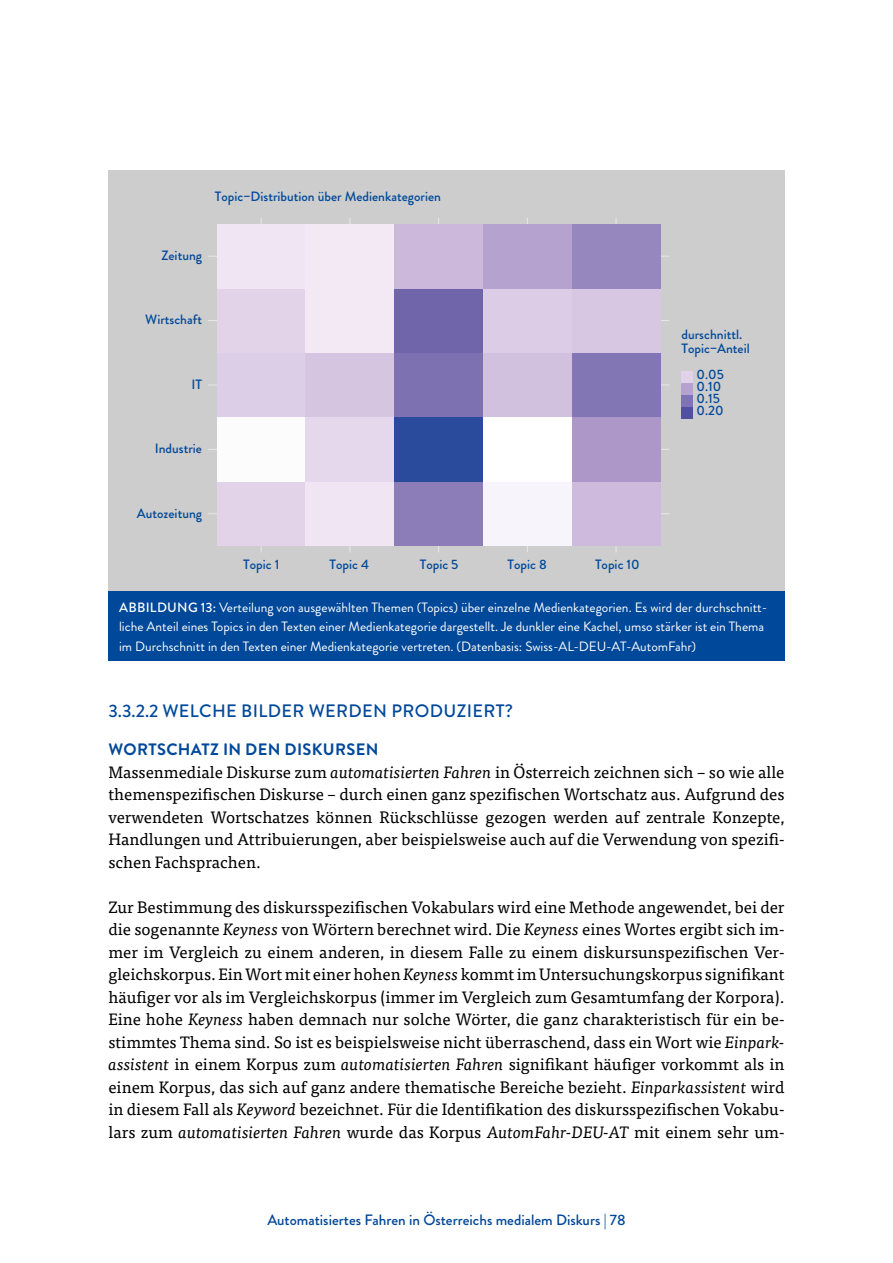
<style>
.page{position:relative;width:893px;height:1263px;background:#fff}
.page>*{position:absolute;margin:0;border:0;box-sizing:border-box;transform-origin:0 0}
.t1{font:500 18px "Brandon Grotesque";letter-spacing:.02em;color:#00489a}
.t2{font:16.5px/22.5px "Tisa Pro";color:#000;text-align:justify}
.t3{font:700 16.5px "Brandon Grotesque";letter-spacing:.02em;color:#00489a}
.t4{font:500 15px "Brandon Grotesque";color:#00489a}
.t5{font:13.5px/19.5px "Brandon Grotesque";color:#fff}
.t6{font:500 13.5px/12px "Brandon Grotesque";color:#00489a}
.s1{font-weight:500}
.s2{font-style:italic}
</style>
<div class="page">
<div style="left:108px;top:170px;width:676px;height:421px;background:#cccdcc"></div>
<hr style="left:616px;top:218px;width:1px;height:334px;background:#e8e8e8">
<hr style="left:527px;top:218px;width:1px;height:334px;background:#e8e8e8">
<hr style="left:438px;top:218px;width:1px;height:334px;background:#e8e8e8">
<hr style="left:349px;top:218px;width:1px;height:334px;background:#e8e8e8">
<hr style="left:261px;top:218px;width:1px;height:334px;background:#e8e8e8">
<hr style="left:208px;top:256px;width:461px;height:1px;background:#e8e8e8">
<hr style="left:208px;top:320px;width:461px;height:1px;background:#e8e8e8">
<hr style="left:208px;top:385px;width:461px;height:1px;background:#e8e8e8">
<hr style="left:208px;top:449px;width:461px;height:1px;background:#e8e8e8">
<hr style="left:208px;top:513px;width:461px;height:1px;background:#e8e8e8">
<div style="left:217px;top:482px;width:89px;height:64px;background:#e2d3e9"></div>
<div style="left:217px;top:417px;width:89px;height:65px;background:#fdfcfd"></div>
<div style="left:217px;top:353px;width:89px;height:64px;background:#ddcee7"></div>
<div style="left:217px;top:288px;width:89px;height:65px;background:#e2d3e9"></div>
<div style="left:217px;top:224px;width:89px;height:64px;background:#f0e6f3"></div>
<div style="left:306px;top:482px;width:88px;height:64px;background:#f0e6f3"></div>
<div style="left:306px;top:417px;width:88px;height:65px;background:#e5d8ec"></div>
<div style="left:306px;top:353px;width:88px;height:64px;background:#d6c5e1"></div>
<div style="left:306px;top:288px;width:88px;height:65px;background:#f2e9f5"></div>
<div style="left:306px;top:224px;width:88px;height:64px;background:#f2e9f4"></div>
<div style="left:394px;top:482px;width:89px;height:64px;background:#8c7db9"></div>
<div style="left:394px;top:417px;width:89px;height:65px;background:#2a4b9b"></div>
<div style="left:394px;top:353px;width:89px;height:64px;background:#7e71b2"></div>
<div style="left:394px;top:288px;width:89px;height:65px;background:#7065aa"></div>
<div style="left:394px;top:224px;width:89px;height:64px;background:#cbb8db"></div>
<div style="left:483px;top:482px;width:89px;height:64px;background:#f7f5fb"></div>
<div style="left:483px;top:417px;width:89px;height:65px;background:#fff"></div>
<div style="left:483px;top:353px;width:89px;height:64px;background:#d2c0df"></div>
<div style="left:483px;top:288px;width:89px;height:65px;background:#dccce6"></div>
<div style="left:483px;top:224px;width:89px;height:64px;background:#b6a2ce"></div>
<div style="left:572px;top:482px;width:88px;height:64px;background:#cdbadc"></div>
<div style="left:572px;top:417px;width:88px;height:65px;background:#ac97c8"></div>
<div style="left:572px;top:353px;width:88px;height:64px;background:#8376b5"></div>
<div style="left:572px;top:288px;width:88px;height:65px;background:#d7c7e3"></div>
<div style="left:572px;top:224px;width:88px;height:64px;background:#9687bf"></div>
<div style="left:681px;top:371px;width:12px;height:11px;background:#e0d2e9"></div>
<div style="left:681px;top:383px;width:12px;height:11px;background:#b6a2ce"></div>
<div style="left:681px;top:395px;width:12px;height:12px;background:#8073b3"></div>
<div style="left:681px;top:407px;width:12px;height:12px;background:#51509e"></div>
<div style="left:108px;top:591px;width:676px;height:70px;background:#00489a"></div>
<p class="t6" style="left:215px;top:190px;width:228px">Topic−Distribution über Medienkategorien</p>
<p class="t6" style="left:161px;top:249px;width:42px">Zeitung</p>
<p class="t6" style="left:145px;top:314px;width:58px">Wirtschaft</p>
<p class="t6" style="left:191px;top:378px;width:12px">IT</p>
<p class="t6" style="left:155px;top:443px;width:49px">Industrie</p>
<p class="t6" style="left:137px;top:507px;width:67px">Autozeitung</p>
<p class="t6" style="left:243px;top:559px;width:38px">Topic 1</p>
<p class="t6" style="left:329px;top:559px;width:41px">Topic 4</p>
<p class="t6" style="left:420px;top:559px;width:40px">Topic 5</p>
<p class="t6" style="left:507px;top:559px;width:41px">Topic 8</p>
<p class="t6" style="left:595px;top:559px;width:46px">Topic 10</p>
<p class="t6" style="left:681px;top:328px;width:70px;line-height:13.5px">durschnittl.<br>Topic−Anteil</p>
<p class="t6" style="left:697px;top:368px;width:29px">0.05<br>0.10<br>0.15<br>0.20</p>
<p class="t5" style="left:119px;top:597px;width:650px"><span class="s1">ABBILDUNG 13:</span> Verteilung von ausgewählten Themen (Topics) über einzelne Medienkategorien. Es wird der durchschnitt&shy;liche Anteil eines Topics in den Texten einer Medienkategorie dargestellt. Je dunkler eine Kachel, umso stärker ist ein Thema im Durchschnitt in den Texten einer Medienkategorie vertreten. (Datenbasis: Swiss-AL-DEU-AT-AutomFahr)</p>
<h4 class="t1" style="left:108px;top:698px;width:406px">3.3.2.2 WELCHE BILDER WERDEN PRODUZIERT?</h4>
<h5 class="t3" style="left:109px;top:738px;width:271px">WORTSCHATZ IN DEN DISKURSEN</h5>
<p class="t2" style="left:108px;top:760px;width:678px">Massenmediale Diskurse zum <span class="s2">automatisierten Fahren</span> in Österreich zeichnen sich – so wie alle themenspezifischen Diskurse – durch einen ganz spezifischen Wortschatz aus. Aufgrund des verwendeten Wortschatzes können Rückschlüsse gezogen werden auf zentrale Konzepte, Handlungen und Attribuierungen, aber beispielsweise auch auf die Verwendung von spezifi&shy;schen Fachsprachen.</p>
<p class="t2" style="left:108px;top:895px;width:678px">Zur Bestimmung des diskursspezifischen Vokabulars wird eine Methode angewendet, bei der die sogenannte <span class="s2">Keyness</span> von Wörtern berechnet wird. Die <span class="s2">Keyness</span> eines Wortes ergibt sich im&shy;mer im Vergleich zu einem anderen, in diesem Falle zu einem diskursunspezifischen Ver&shy;gleichskorpus. Ein Wort mit einer hohen <span class="s2">Keyness</span> kommt im Untersuchungskorpus signifikant häufiger vor als im Vergleichskorpus (immer im Vergleich zum Gesamtumfang der Korpora).<br>Eine hohe <span class="s2">Keyness</span> haben demnach nur solche Wörter, die ganz charakteristisch für ein be&shy;stimmtes Thema sind. So ist es beispielsweise nicht überraschend, dass ein Wort wie <span class="s2">Einpark&shy;assistent</span> in einem Korpus zum <span class="s2">automatisierten Fahren</span> signifikant häufiger vorkommt als in einem Korpus, das sich auf ganz andere thematische Bereiche bezieht. <span class="s2">Einparkassistent</span> wird in diesem Fall als <span class="s2">Keyword</span> bezeichnet. Für die Identifikation des diskursspezifischen Vokabu&shy;lars zum <span class="s2">automatisierten Fahren</span> wurde das Korpus <span class="s2">AutomFahr-DEU-AT</span> mit einem sehr um-</p>
<p class="t4" style="left:267px;top:1209px;width:360px">Automatisiertes Fahren in Österreichs medialem Diskurs | 78</p>
</div>
